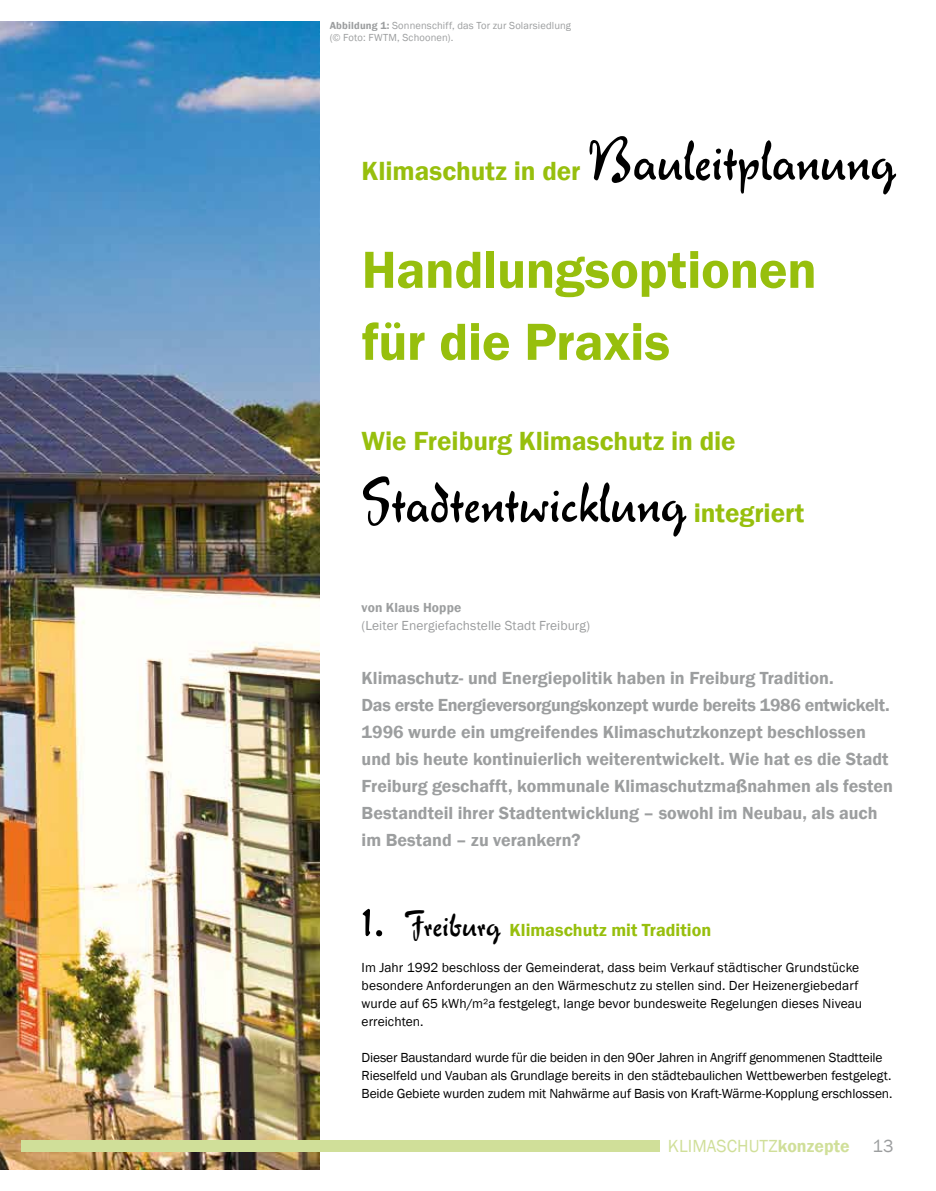
<style>
.page{position:relative;width:936px;height:1191px;background:#fff}
.page>*{position:absolute;margin:0;border:0;box-sizing:border-box;transform-origin:0 0}
.t1{font:63px "Verona Script MF";letter-spacing:-.005em;color:#000}
.t2{font:600 54px/72px "Franklin Gothic";letter-spacing:-.005em;color:#97bf0d}
.t3{font:600 27px "Franklin Gothic";letter-spacing:-.005em;color:#97bf0d}
.t4{font:600 18px/27px "Franklin Gothic";color:#9c9e9f}
.t5{font:600 18px "Franklin Gothic";color:#97bf0d}
.t6{font:18px "Franklin Gothic";letter-spacing:.005em;color:#d0df99}
.t7{font:18px "Franklin Gothic";color:#9c9e9f}
.t8{font:13.5px/18px "Franklin Gothic";color:#000}
.t9{font:13.5px "Franklin Gothic";letter-spacing:.005em;color:#9c9e9f}
.t10{font:600 13.5px "Franklin Gothic";letter-spacing:.01em;color:#9c9e9f}
.t11{font:10.5px/12.6px "Franklin Gothic";letter-spacing:.015em;color:#9c9e9f}
.s1{font-weight:600}
.s2{font-family:"Verona Script MF";font-weight:400;font-size:54px;color:#000}
.s3{font-family:"Verona Script MF";font-weight:400;font-size:36px;color:#000}
</style>
<div class="page">
<img style="left:0;top:21px;width:319px;height:1148px">
<div style="left:21px;top:1140px;width:638px;height:12px;background:#d0df99"></div>
<p class="t11" style="left:330px;top:19px;width:243px"><span class="s1">Abbildung 1:</span> Sonnenschiff, das Tor zur Solarsiedlung (© Foto: FWTM, Schoonen).</p>
<h3 class="t3" style="left:361px;top:154px;width:220px">Klimaschutz in der</h3>
<h1 class="t1" style="left:587px;top:124px;width:311px">Bauleitplanung</h1>
<h2 class="t2" style="left:361px;top:234px;width:456px">Handlungsoptionen für die Praxis</h2>
<h3 class="t3" style="left:361px;top:424px;width:375px">Wie Freiburg Klimaschutz in die</h3>
<h1 class="t1" style="left:361px;top:466px;width:327px">Stadtentwicklung</h1>
<h3 class="t3" style="left:693px;top:496px;width:112px">integriert</h3>
<p class="t10" style="left:361px;top:599px;width:101px">von Klaus Hoppe</p>
<p class="t9" style="left:361px;top:617px;width:230px">(Leiter Energiefachstelle Stadt Freiburg)</p>
<p class="t4" style="left:361px;top:664px;width:533px">Klimaschutz- und Energiepolitik haben in Freiburg Tradition.<br>Das erste Energieversorgungskonzept wurde bereits 1986 entwickelt.<br>1996 wurde ein umgreifendes Klimaschutzkonzept beschlossen und bis heute kontinuierlich weiterentwickelt. Wie hat es die Stadt Freiburg geschafft, kommunale Klimaschutzmaßnahmen als festen Bestandteil ihrer Stadtentwicklung – sowohl im Neubau, als auch im Bestand – zu verankern?</p>
<h3 class="t5" style="left:361px;top:919px;width:351px"><span class="s2">1.</span> <span class="s3">Freiburg</span> Klimaschutz mit Tradition</h3>
<p class="t8" style="left:361px;top:959px;width:502px">Im Jahr 1992 beschloss der Gemeinderat, dass beim Verkauf städtischer Grundstücke besondere Anforderungen an den Wärmeschutz zu stellen sind. Der Heizenergiebedarf wurde auf 65 kWh/m²a festgelegt, lange bevor bundesweite Regelungen dieses Niveau erreichten.</p>
<p class="t8" style="left:361px;top:1049px;width:532px">Dieser Baustandard wurde für die beiden in den 90er Jahren in Angriff genommenen Stadtteile<br>Rieselfeld und Vauban als Grundlage bereits in den städtebaulichen Wettbewerben festgelegt.<br>Beide Gebiete wurden zudem mit Nahwärme auf Basis von Kraft-Wärme-Kopplung erschlossen.</p>
<h3 class="t6" style="left:667px;top:1135px;width:183px">KLIMASCHUTZ<span class="s1">konzepte</span></h3>
<h3 class="t7" style="left:872px;top:1135px;width:22px">13</h3>
</div>
